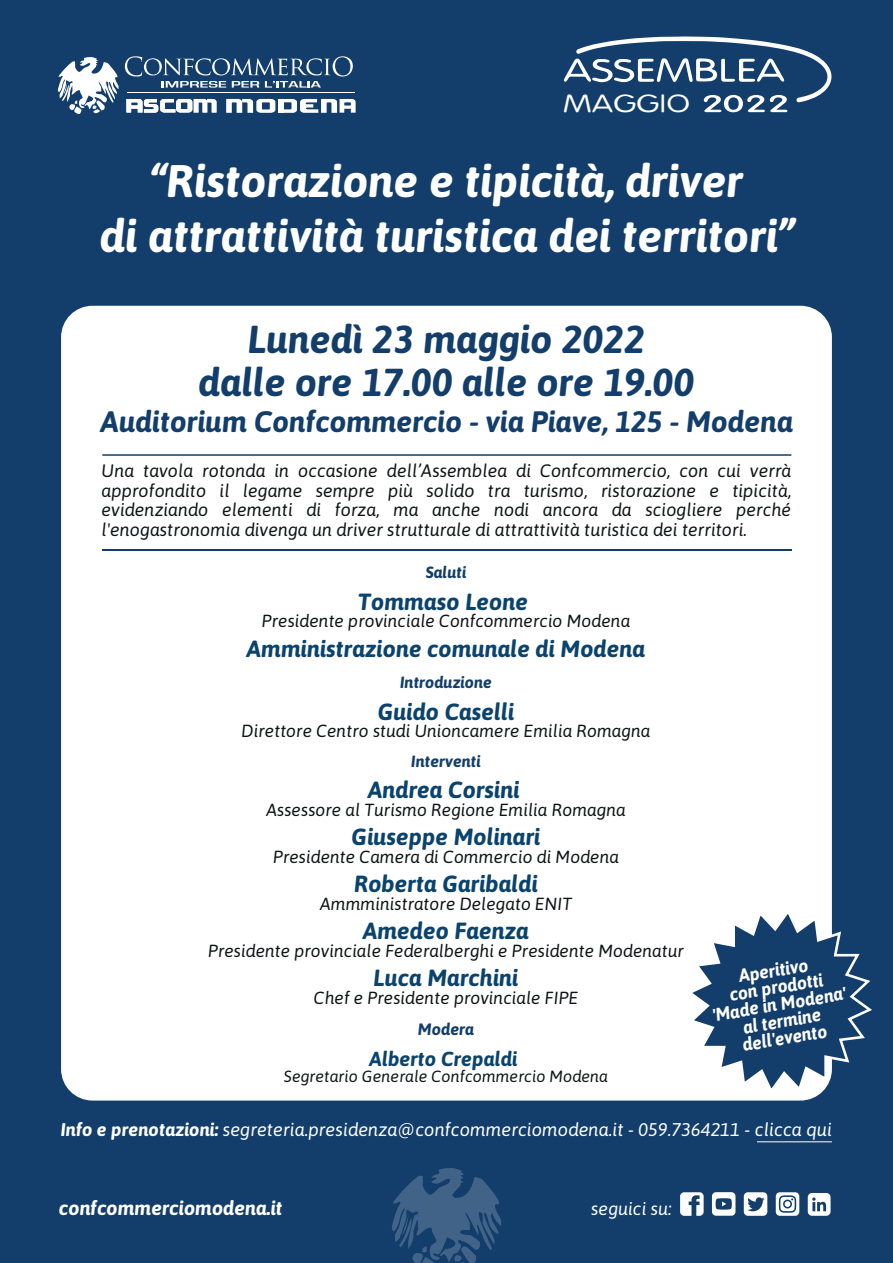
<style>
.page{position:relative;width:893px;height:1263px;background:#133e6b}
.page>*{position:absolute;margin:0;border:0;box-sizing:border-box;transform-origin:0 0}
.t1{font:italic 700 45.6px/54.8px "Asap";color:#fff;text-align:center}
.t2{font:italic 700 38.85px/42.3px "Asap";color:#133e6b;text-align:center}
.t3{font:italic 700 29.55px "Asap";color:#133e6b}
.t4{font:24.45px "KI Ddemo";color:#fff;scale:1.42 1}
.t5{font:italic 700 23.4px "Asap";color:#0a436e}
.t6{font:italic 700 20.25px "Asap";color:#0a436e}
.t7{font:italic 700 19.8px "Asap";color:#fff}
.t8{font:italic 18.3px "Asap";color:#fff}
.t9{font:italic 700 18.3px/17.1px "Asap";color:#fff;text-align:center;scale:.95 1}
.t10{font:italic 18px/19.5px "Asap";color:#111416;text-align:justify}
.t11{font:italic 18px "Asap";color:#fff}
.t12{font:italic 17.55px "Asap";color:#111416}
.t13{font:italic 700 16.5px "Asap";color:#133e6b}
.t14{font:italic 16.2px "Asap";color:#111416}
.t15{font:italic 700 16.2px "Asap";color:#133e6b}
.s1{font-weight:700}
</style>
<div class="page">
<div style="left:61px;top:306px;width:771px;height:794px;background:#fff;border-radius:31px"></div>
<svg style="left:58px;top:57px;width:61px;height:57px"></svg>
<svg style="left:392px;top:1168px;width:109px;height:95px"></svg>
<svg style="left:226px;top:99px;width:130px;height:14px"></svg>
<div style="left:278px;top:99px;width:5px;height:14px;background:#fff"></div>
<svg style="left:126px;top:99px;width:90px;height:14px"></svg>
<hr style="left:127px;top:93px;width:227px;height:1px;background:#fff">
<svg style="left:125px;top:56px;width:228px;height:32px"></svg>
<svg style="left:692px;top:906px;width:180px;height:190px"></svg>
<hr style="left:102px;top:454px;width:689px;height:2px;background:#133e6b">
<hr style="left:102px;top:549px;width:689px;height:1px;background:#133e6b">
<svg style="left:680px;top:1192px;width:24px;height:24px"></svg>
<svg style="left:744px;top:1192px;width:23px;height:24px"></svg>
<svg style="left:712px;top:1192px;width:23px;height:24px"></svg>
<svg style="left:776px;top:1192px;width:23px;height:24px"></svg>
<svg style="left:808px;top:1193px;width:22px;height:23px"></svg>
<svg style="left:564px;top:36px;width:267px;height:77px"></svg>
<hr style="left:757px;top:1141px;width:75px;height:1px;background:#fff">
<h3 class="t4" style="left:563px;top:90px;width:91px">MAGGIO</h3>
<h1 class="t1" style="left:100px;top:152px;width:696px">“Ristorazione e tipicità, driver<br>di attrattività turistica dei territori”</h1>
<h2 class="t2" style="left:199px;top:316px;width:497px">Lunedì 23 maggio 2022<br>dalle ore 17.00 alle ore 19.00</h2>
<h3 class="t3" style="left:101px;top:401px;width:694px">Auditorium Confcommercio - via Piave, 125 - Modena</h3>
<p class="t10" style="left:102px;top:461px;width:691px">Una tavola rotonda in occasione dell’Assemblea di Confcommercio, con cui verrà approfondito il legame sempre più solido tra turismo, ristorazione e tipicità, evidenziando elementi di forza, ma anche nodi ancora da sciogliere perché l'enogastronomia divenga un driver strutturale di attrattività turistica dei territori.</p>
<p class="t15" style="left:426px;top:561px;width:42px">Saluti</p>
<p class="t5" style="left:358px;top:585px;width:171px">Tommaso Leone</p>
<p class="t12" style="left:262px;top:609px;width:370px">Presidente provinciale Confcommercio Modena</p>
<p class="t5" style="left:247px;top:632px;width:400px">Amministrazione comunale di Modena</p>
<p class="t15" style="left:400px;top:671px;width:93px">Introduzione</p>
<p class="t5" style="left:378px;top:695px;width:138px">Guido Caselli</p>
<p class="t12" style="left:242px;top:719px;width:410px">Direttore Centro studi Unioncamere Emilia Romagna</p>
<p class="t15" style="left:411px;top:750px;width:71px">Interventi</p>
<p class="t5" style="left:368px;top:774px;width:153px">Andrea Corsini</p>
<p class="t12" style="left:266px;top:798px;width:361px">Assessore al Turismo Regione Emilia Romagna</p>
<p class="t5" style="left:352px;top:821px;width:190px">Giuseppe Molinari</p>
<p class="t12" style="left:273px;top:845px;width:347px">Presidente Camera di Commercio di Modena</p>
<p class="t5" style="left:354px;top:868px;width:185px">Roberta Garibaldi</p>
<p class="t12" style="left:320px;top:892px;width:253px">Ammministratore Delegato ENIT</p>
<p class="t5" style="left:363px;top:915px;width:167px">Amedeo Faenza</p>
<p class="t12" style="left:208px;top:939px;width:477px">Presidente provinciale Federalberghi e Presidente Modenatur</p>
<p class="t5" style="left:374px;top:962px;width:146px">Luca Marchini</p>
<p class="t12" style="left:314px;top:986px;width:266px">Chef e Presidente provinciale FIPE</p>
<p class="t13" style="left:418px;top:1018px;width:58px">Modera</p>
<p class="t6" style="left:370px;top:1045px;width:149px">Alberto Crepaldi</p>
<p class="t14" style="left:284px;top:1066px;width:326px">Segretario Generale Confcommercio Modena</p>
<p class="t9" style="left:705px;top:973px;width:144px;rotate:-10deg">Aperitivo<br>con prodotti 'Made in Modena' al termine dell'evento</p>
<p class="t8" style="left:61px;top:1117px;width:773px"><span class="s1">Info e prenotazioni:</span> segreteria.presidenza@confcommerciomodena.it - 059.7364211 - clicca qui</p>
<p class="t7" style="left:59px;top:1194px;width:225px">confcommerciomodena.it</p>
<p class="t11" style="left:591px;top:1197px;width:82px">seguici su:</p>
</div>
